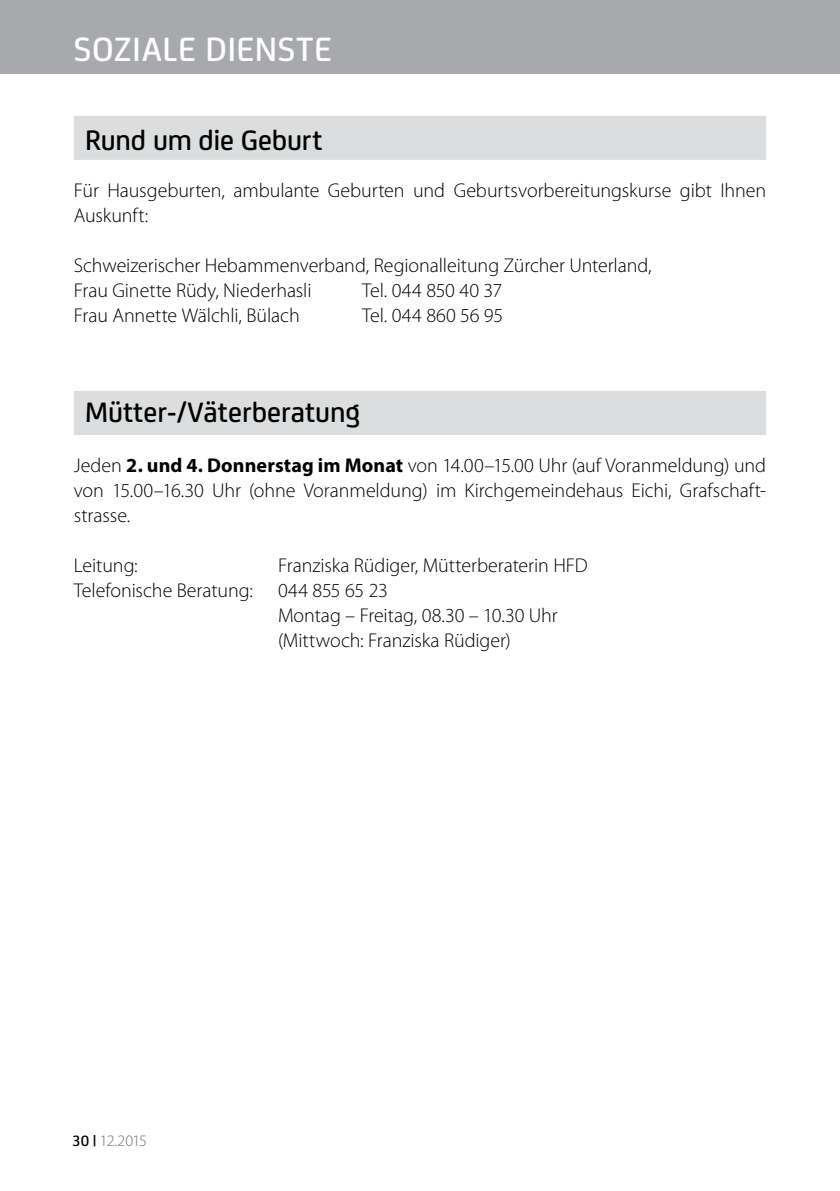
<style>
.page{position:relative;width:840px;height:1191px;background:#fff}
.page>*{position:absolute;margin:0;border:0;box-sizing:border-box;transform-origin:0 0}
.t1{font:500 36px "FS Joey";letter-spacing:.02em;color:#fff}
.t2{font:500 30px "FS Joey";color:#000}
.t3{font:300 20px/25px "Myriad Pro";letter-spacing:-.005em;color:#000}
.t4{font:300 16px "Myriad Pro";letter-spacing:-.055em;color:#6d6e71}
.s1{font-weight:700}
.s2{font-family:"FS Joey";font-weight:500;color:#000}
</style>
<div class="page">
<div style="left:0;top:0;width:839px;height:74px;background:#a7a9ac"></div>
<div style="left:74px;top:116px;width:691px;height:44px;background:#dcddde"></div>
<div style="left:74px;top:391px;width:691px;height:44px;background:#dcddde"></div>
<h1 class="t1" style="left:74px;top:23px;width:259px">SOZIALE DIENSTE</h1>
<h2 class="t2" style="left:85px;top:119px;width:239px">Rund um die Geburt</h2>
<p class="t3" style="left:74px;top:178px;width:693px">Für Hausgeburten, ambulante Geburten und Geburtsvorbereitungskurse gibt Ihnen<br>Auskunft:</p>
<p class="t3" style="left:74px;top:253px;width:579px">Schweizerischer Hebammenverband, Regionalleitung Zürcher Unterland,<br>Frau Ginette Rüdy, Niederhasli</p>
<p class="t3" style="left:362px;top:278px;width:141px">Tel. 044 850 40 37</p>
<p class="t3" style="left:74px;top:303px;width:227px">Frau Annette Wälchli, Bülach</p>
<p class="t3" style="left:362px;top:303px;width:142px">Tel. 044 860 56 95</p>
<h2 class="t2" style="left:85px;top:390px;width:276px">Mütter-/Väterberatung</h2>
<p class="t3" style="left:74px;top:453px;width:693px;text-align:justify">Jeden <span class="s1">2. und 4. Donnerstag im Monat</span> von 14.00–15.00 Uhr (auf Voranmeldung) und von 15.00–16.30 Uhr (ohne Voranmeldung) im Kirchgemeindehaus Eichi, Grafschaft&shy;strasse.</p>
<p class="t3" style="left:74px;top:553px;width:65px">Leitung:</p>
<p class="t3" style="left:278px;top:553px;width:311px">Franziska Rüdiger, Mütterberaterin HFD</p>
<p class="t3" style="left:74px;top:578px;width:180px">Telefonische Beratung:</p>
<p class="t3" style="left:278px;top:578px;width:281px">044 855 65 23<br>Montag – Freitag, 08.30 – 10.30 Uhr (Mittwoch: Franziska Rüdiger)</p>
<p class="t4" style="left:72px;top:1132px;width:76px"><span class="s2">30 |</span> 12.2015</p>
</div>
